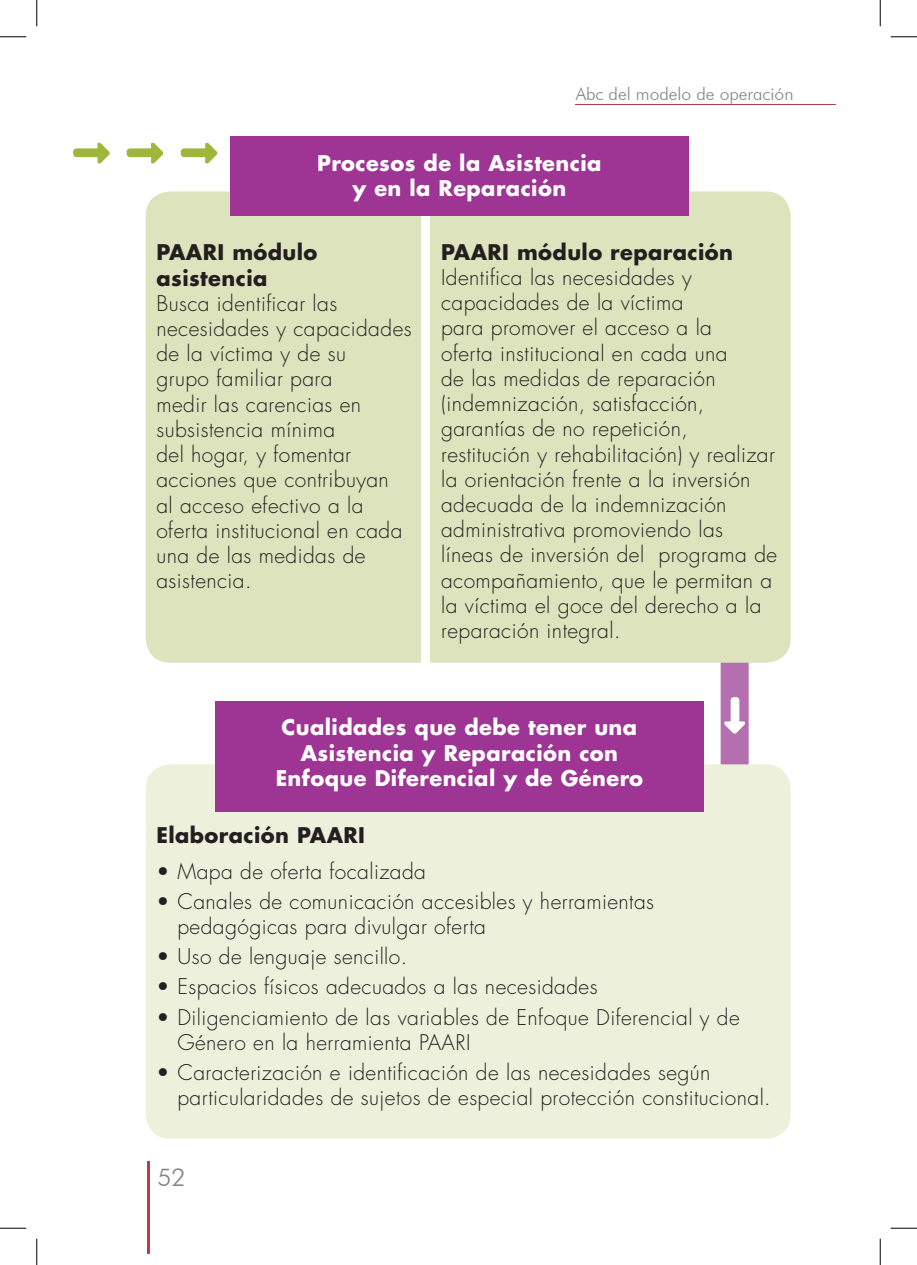
<style>
.page{position:relative;width:917px;height:1265px;background:#fff}
.page>*{position:absolute;margin:0;border:0;box-sizing:border-box;transform-origin:0 0}
.t1{font:300 24.5px "Futura BT";color:#828487}
.pie_pg{font:300 21px/25.2px "Futura Std";letter-spacing:.02em;color:#231f20}
.pregunta_cap1{font:700 21px/25.2px "Futura Std";letter-spacing:.02em;color:#fff;text-align:center}
.pie_pg-2{font:700 21px/25.2px "Futura Std";letter-spacing:.02em;color:#231f20}
.t2{font:300 17.5px "Futura BT";color:#828487}
</style>
<div class="page">
<hr style="left:147px;top:1161px;width:3px;height:91px;background:#b43f44">
<hr style="left:575px;top:104px;width:260px;height:1px;background:#b43f44">
<div style="left:720px;top:641px;width:29px;height:146px;background:#b46fae;border-radius:12px"></div>
<svg style="left:724px;top:697px;width:21px;height:37px"></svg>
<div style="left:146px;top:191px;width:645px;height:471px;background:#dde4bd;border-radius:25px"></div>
<div style="left:146px;top:764px;width:645px;height:374px;background:#edf1dc;border-radius:25px"></div>
<div style="left:421px;top:172px;width:9px;height:490px;background:#fff"></div>
<div style="left:230px;top:136px;width:459px;height:79px;background:#9e3493"></div>
<div style="left:215px;top:700px;width:488px;height:111px;background:#9e3493"></div>
<svg style="left:181px;top:142px;width:37px;height:22px"></svg>
<svg style="left:127px;top:142px;width:37px;height:22px"></svg>
<svg style="left:73px;top:142px;width:37px;height:22px"></svg>
<svg style="left:0;top:36px;width:26px;height:1px"></svg>
<svg style="left:891px;top:36px;width:26px;height:1px"></svg>
<svg style="left:0;top:1227px;width:26px;height:1px"></svg>
<svg style="left:891px;top:1227px;width:26px;height:1px"></svg>
<svg style="left:36px;top:0;width:1px;height:26px"></svg>
<svg style="left:36px;top:1238px;width:1px;height:26px"></svg>
<svg style="left:880px;top:0;width:1px;height:26px"></svg>
<svg style="left:880px;top:1238px;width:1px;height:26px"></svg>
<p class="t2" style="left:576px;top:83px;width:219px">Abc del modelo de operación</p>
<p class="pregunta_cap1" style="left:317px;top:150px;width:286px">Procesos de la Asistencia y en la Reparación</p>
<p class="pie_pg-2" style="left:156px;top:239px;width:163px">PAARI módulo asistencia</p>
<p class="pie_pg" style="left:156px;top:291px;width:257px">Busca identificar las necesidades y capacidades de la víctima y de su<br>grupo familiar para<br>medir las carencias en subsistencia mínima<br>del hogar, y fomentar acciones que contribuyan<br>al acceso efectivo a la oferta institucional en cada una de las medidas de asistencia.</p>
<p class="pie_pg-2" style="left:441px;top:239px;width:294px">PAARI módulo reparación</p>
<p class="pie_pg" style="left:441px;top:265px;width:338px">Identifica las necesidades y capacidades de la víctima<br>para promover el acceso a la<br>oferta institucional en cada una<br>de las medidas de reparación (indemnización, satisfacción, garantías de no repetición, restitución y rehabilitación) y realizar la orientación frente a la inversión adecuada de la indemnización administrativa promoviendo las líneas de inversión del programa de acompañamiento, que le permitan a la víctima el goce del derecho a la reparación integral.</p>
<p class="pregunta_cap1" style="left:276px;top:714px;width:369px">Cualidades que debe tener una<br>Asistencia y Reparación con<br>Enfoque Diferencial y de Género</p>
<p class="pie_pg-2" style="left:156px;top:822px;width:210px">Elaboración PAARI</p>
<p class="pie_pg" style="left:156px;top:858px;width:271px">• Mapa de oferta focalizada</p>
<p class="pie_pg" style="left:177px;top:888px;width:478px;text-indent:-21px">• Canales de comunicación accesibles y herramientas pedagógicas para divulgar oferta</p>
<p class="pie_pg" style="left:156px;top:944px;width:252px">• Uso de lenguaje sencillo.</p>
<p class="pie_pg" style="left:156px;top:974px;width:443px">• Espacios físicos adecuados a las necesidades</p>
<p class="pie_pg" style="left:177px;top:1004px;width:564px;text-indent:-21px">• Diligenciamiento de las variables de Enfoque Diferencial y de<br>Género en la herramienta PAARI</p>
<p class="pie_pg" style="left:177px;top:1060px;width:595px;text-indent:-21px">• Caracterización e identificación de las necesidades según particularidades de sujetos de especial protección constitucional.</p>
<p class="t1" style="left:158px;top:1162px;width:30px">52</p>
</div>
